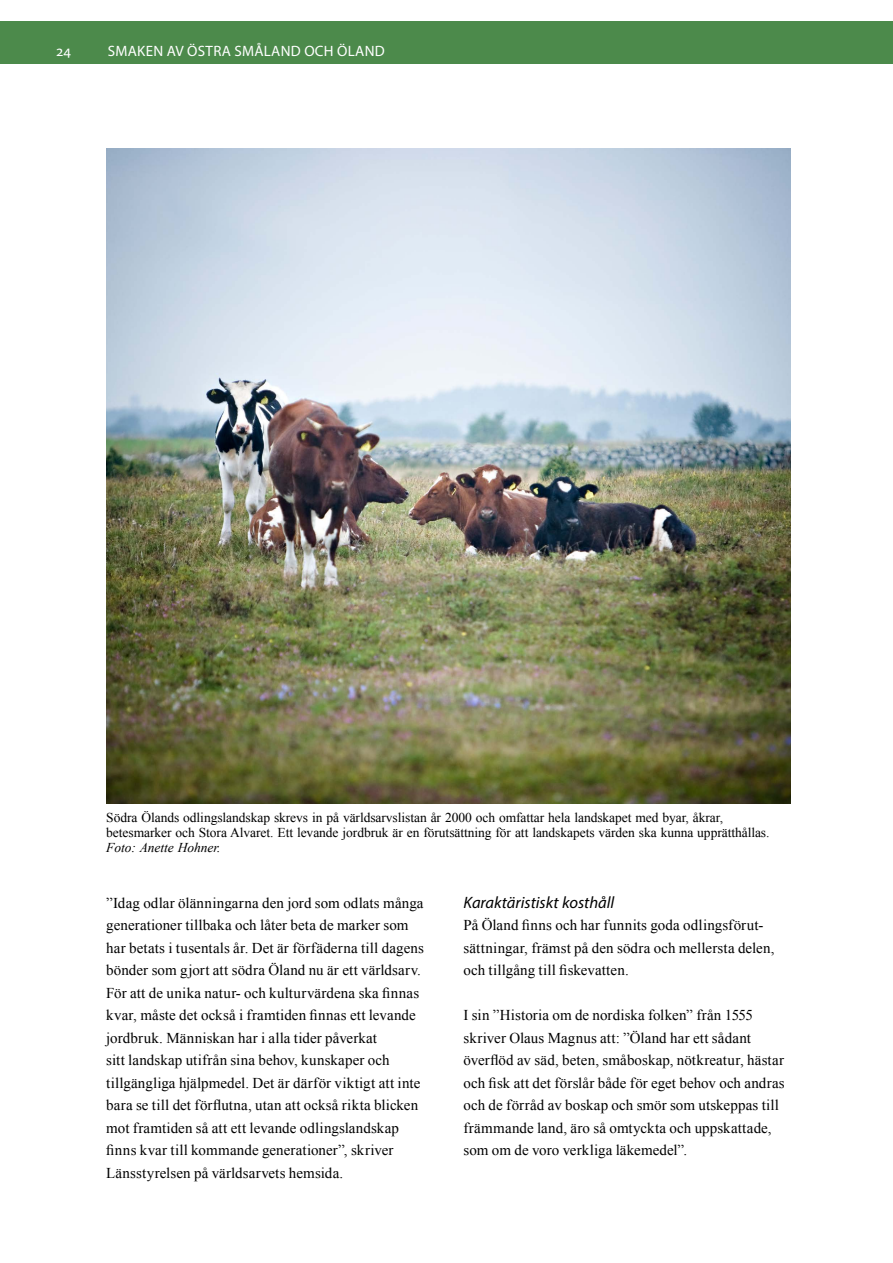
<style>
.page{position:relative;width:893px;height:1263px;background:#fff}
.page>*{position:absolute;margin:0;border:0;box-sizing:border-box;transform-origin:0 0}
.Rubriknivå_4{font:italic 16.5px "Myriad Pro";color:#000}
.Brödtext__baslinje{font:15px/22.5px "Times New Roman";letter-spacing:.01em;color:#000}
.t1{font:15px "Myriad Pro";letter-spacing:.02em;color:#fff}
.Figur_bildtext{font:13.5px/15px "Times New Roman";letter-spacing:-.005em;color:#000}
.s1{font-style:italic}
</style>
<div class="page">
<div style="left:0;top:21px;width:893px;height:43px;background:#4c8a4b"></div>
<img style="left:106px;top:149px;width:685px;height:655px">
<p class="t1" style="left:57px;top:41px;width:16px">24</p>
<p class="t1" style="left:108px;top:41px;width:279px">SMAKEN AV ÖSTRA SMÅLAND OCH ÖLAND</p>
<p class="Figur_bildtext" style="left:106px;top:809px;width:665px">Södra Ölands odlingslandskap skrevs in på världsarvslistan år 2000 och omfattar hela landskapet med byar, åkrar, betesmarker och Stora Alvaret. Ett levande jordbruk är en förutsättning för att landskapets värden ska kunna upprätthållas.<br><span class="s1">Foto: Anette Hohner.</span></p>
<p class="Brödtext__baslinje" style="left:106px;top:891px;width:319px">”Idag odlar ölänningarna den jord som odlats många generationer tillbaka och låter beta de marker som har betats i tusentals år. Det är förfäderna till dagens bönder som gjort att södra Öland nu är ett världsarv.<br>För att de unika natur- och kulturvärdena ska finnas kvar, måste det också i framtiden finnas ett levande jordbruk. Människan har i alla tider påverkat<br>sitt landskap utifrån sina behov, kunskaper och tillgängliga hjälpmedel. Det är därför viktigt att inte bara se till det förflutna, utan att också rikta blicken mot framtiden så att ett levande odlingslandskap finns kvar till kommande generationer”, skriver Länsstyrelsen på världsarvets hemsida.</p>
<h4 class="Rubriknivå_4" style="left:463px;top:892px;width:152px">Karaktäristiskt kosthåll</h4>
<p class="Brödtext__baslinje" style="left:463px;top:913px;width:312px">På Öland finns och har funnits goda odlingsförut&shy;sättningar, främst på den södra och mellersta delen, och tillgång till fiskevatten.</p>
<p class="Brödtext__baslinje" style="left:463px;top:1003px;width:323px">I sin ”Historia om de nordiska folken” från 1555 skriver Olaus Magnus att: ”Öland har ett sådant överflöd av säd, beten, småboskap, nötkreatur, hästar och fisk att det förslår både för eget behov och andras och de förråd av boskap och smör som utskeppas till främmande land, äro så omtyckta och uppskattade, som om de voro verkliga läkemedel”.</p>
</div>
